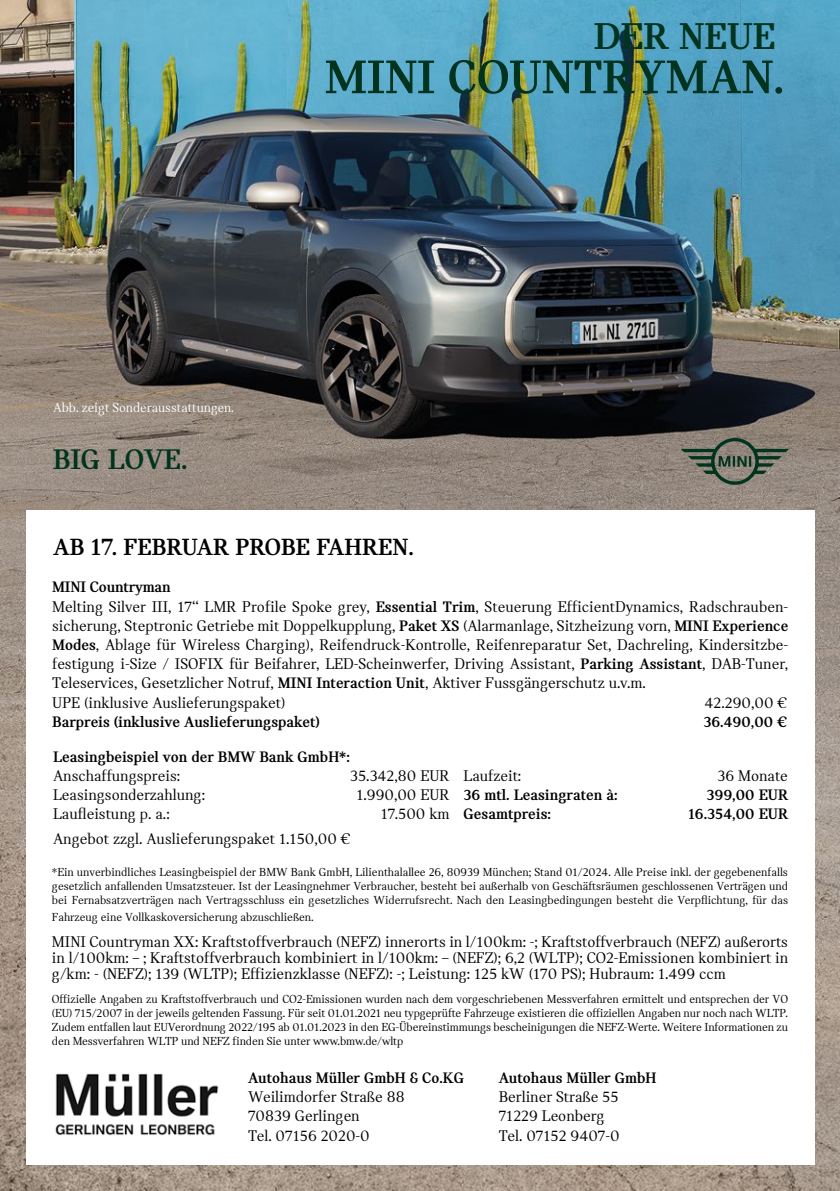
<style>
.page{position:relative;width:840px;height:1191px;background:#fff}
.page>*{position:absolute;margin:0;border:0;box-sizing:border-box;transform-origin:0 0}
.t1{font:50.4px "MINI Serif Headline";color:#00341e}
.t2{font:39.8px "MINI Serif Headline";color:#00341e}
.t3{font:700 29.8px "MINI Serif";color:#00341e}
.t4{font:25px "MINI Serif Headline";color:#000}
.t5{font:16px/19.2px "MINI Serif";color:#000}
.t6{font:700 16px "MINI Serif";color:#000}
.t7{font:13.6px "MINI Serif";color:#fff}
.t8{font:12px/14px "MINI Serif";color:#000;text-align:justify}
.s1{font-size:13.4px}
.s2{font-weight:700}
.s3{font-weight:400}
</style>
<div class="page">
<img style="left:0;top:0;width:839px;height:1191px">
<div style="left:26px;top:510px;width:787px;height:655px;background:#fff"></div>
<svg style="left:680px;top:438px;width:108px;height:47px;background:#707366"></svg>
<img style="left:55px;top:1073px;width:164px;height:63px">
<h2 class="t2" style="left:593px;top:14px;width:183px">DER NEUE</h2>
<h1 class="t1" style="left:324px;top:49px;width:461px">MINI COUNTRYMAN.</h1>
<p class="t7" style="left:53px;top:400px;width:182px">Abb. zeigt Sonderausstattun<span class="s1">gen.</span></p>
<h3 class="t3" style="left:53px;top:442px;width:136px">BIG LOVE.</h3>
<h3 class="t4" style="left:53px;top:533px;width:362px">AB 17. FEBRUAR PROBE FAHREN.</h3>
<p class="t5" style="left:52px;top:577px;width:737px"><span class="s2">MINI Countryman<br></span>Melting Silver III, 17‘‘ LMR Profile Spoke grey, <span class="s2">Essential Trim</span>, Steuerung EfficientDynamics, Radschrauben&shy;sicherung, Steptronic Getriebe mit Doppelkupplung, <span class="s2">Paket XS</span> (Alarmanlage, Sitzheizung vorn, <span class="s2">MINI Experience Modes</span>, Ablage für Wireless Charging), Reifendruck-Kontrolle, Reifenreparatur Set, Dachreling, Kindersitzbe&shy;festigung i-Size / ISOFIX für Beifahrer, LED-Scheinwerfer, Driving Assistant, <span class="s2">Parking Assistant</span>, DAB-Tuner, Teleservices, Gesetzlicher Notruf, <span class="s2">MINI Interaction Unit</span>, Aktiver Fussgängerschutz u.v.m.<br>UPE (inklusive Auslieferungspaket)</p>
<p class="t5" style="left:704px;top:693px;width:84px">42.290,00 €</p>
<p class="t6" style="left:52px;top:712px;width:269px">Barpreis (inklusive Auslieferungspaket)</p>
<p class="t6" style="left:703px;top:712px;width:85px">36.490,00 €</p>
<p class="t6" style="left:53px;top:747px;width:298px">Leasingbeispiel von der BMW Bank GmbH*:</p>
<p class="t5" style="left:53px;top:766px;width:128px">Anschaffungspreis:</p>
<p class="t5" style="left:350px;top:766px;width:173px">35.342,80 EUR Laufzeit:</p>
<p class="t5" style="left:717px;top:766px;width:72px">36 Monate</p>
<p class="t5" style="left:53px;top:785px;width:153px">Leasingsonderzahlung:</p>
<p class="t6" style="left:356px;top:785px;width:262px"><span class="s3">1.990,00 EUR</span> 36 mtl. Leasingraten à:</p>
<p class="t6" style="left:706px;top:785px;width:83px">399,00 EUR</p>
<p class="t5" style="left:53px;top:804px;width:118px">Laufleistung p. a.:</p>
<p class="t6" style="left:380px;top:804px;width:172px"><span class="s3">17.500 km</span> Gesamtpreis:</p>
<p class="t6" style="left:687px;top:804px;width:101px">16.354,00 EUR</p>
<p class="t5" style="left:53px;top:829px;width:298px">Angebot zzgl. Auslieferungspaket 1.150,00 €</p>
<p class="t8" style="left:52px;top:865px;width:737px">*Ein unverbindliches Leasingbeispiel der BMW Bank GmbH, Lilienthalallee 26, 80939 München; Stand 01/2024. Alle Preise inkl. der gegebenenfalls gesetzlich anfallenden Umsatzsteuer. Ist der Leasingnehmer Verbraucher, besteht bei außerhalb von Geschäftsräumen geschlossenen Verträgen und bei Fernabsatzverträgen nach Vertragsschluss ein gesetzliches Widerrufsrecht. Nach den Leasingbedingungen besteht die Verpflichtung, für das</p>
<p class="t8" style="left:52px;top:909px;width:263px">Fahrzeug eine Vollkaskoversicherung abzuschließen.</p>
<p class="t5" style="left:52px;top:933px;width:737px;line-height:16.2px;text-align:justify">MINI Countryman XX: Kraftstoffverbrauch (NEFZ) innerorts in l/100km: -; Kraftstoffverbrauch (NEFZ) außerorts in l/100km: – ; Kraftstoffverbrauch kombiniert in l/100km: – (NEFZ); 6,2 (WLTP); CO2-Emissionen kombiniert in g/km: - (NEFZ); 139 (WLTP); Effizienzklasse (NEFZ): -; Leistung: 125 kW (170 PS); Hubraum: 1.499 ccm</p>
<p class="t8" style="left:52px;top:992px;width:737px">Offizielle Angaben zu Kraftstoffverbrauch und CO2-Emissionen wurden nach dem vorgeschriebenen Messverfahren ermittelt und entsprechen der VO (EU) 715/2007 in der jeweils geltenden Fassung. Für seit 01.01.2021 neu typgeprüfte Fahrzeuge existieren die offiziellen Angaben nur noch nach WLTP.<br>Zudem entfallen laut EUVerordnung 2022/195 ab 01.01.2023 in den EG-Übereinstimmungs bescheinigungen die NEFZ-Werte. Weitere Informationen zu den Messverfahren WLTP und NEFZ finden Sie unter www.bmw.de/wltp</p>
<p class="t6" style="left:248px;top:1068px;width:217px">Autohaus Müller GmbH &amp; Co.KG</p>
<p class="t5" style="left:248px;top:1087px;width:158px">Weilimdorfer Straße 88<br>70839 Gerlingen<br>Tel. 07156 2020-0</p>
<p class="t6" style="left:498px;top:1068px;width:159px">Autohaus Müller GmbH</p>
<p class="t5" style="left:498px;top:1087px;width:122px">Berliner Straße 55<br>71229 Leonberg<br>Tel. 07152 9407-0</p>
</div>
